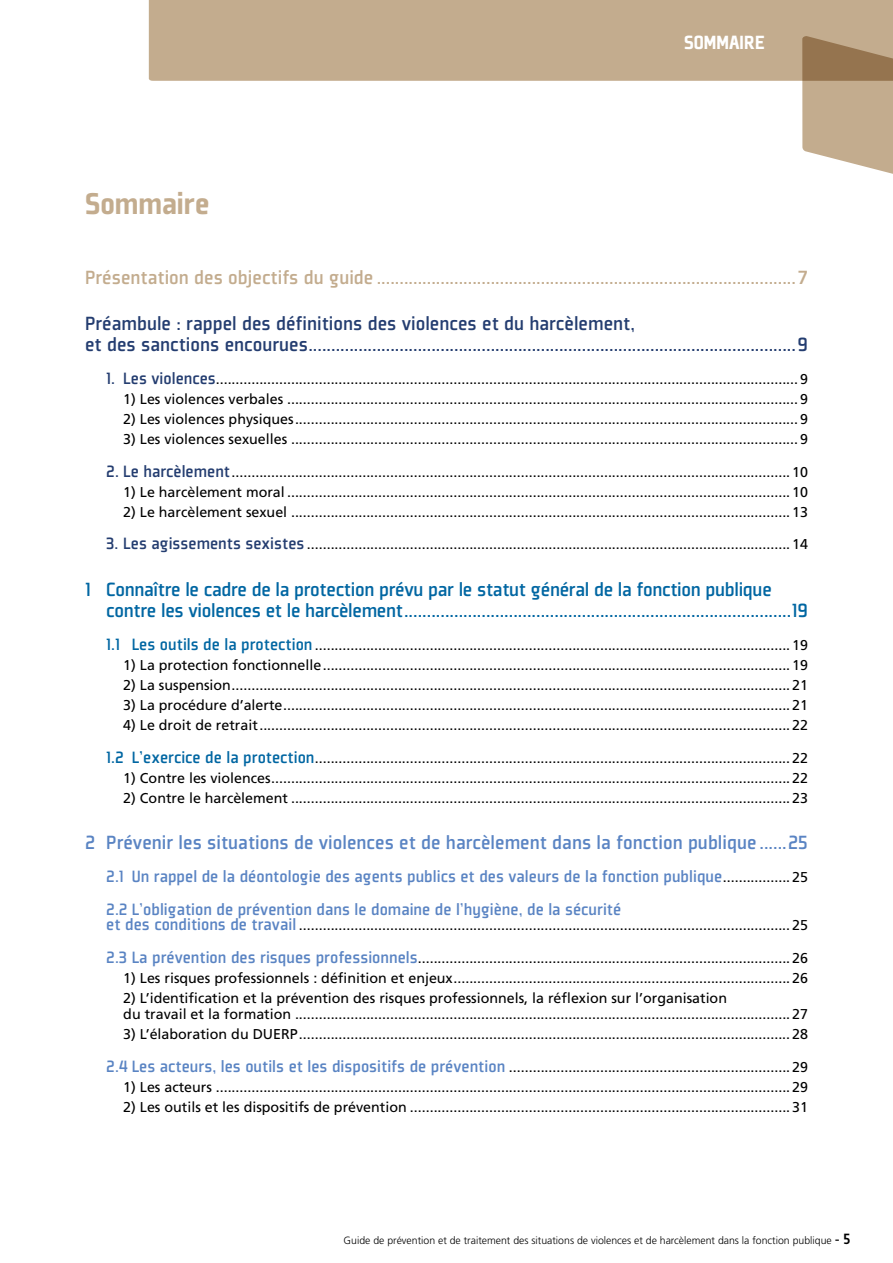
<style>
.page{position:relative;width:893px;height:1263px;background:#fff}
.page>*{position:absolute;margin:0;border:0;box-sizing:border-box;transform-origin:0 0}
.t1{font:900 33px "Plexes";color:#c3ac8e}
.t2{font:500 21px/21px "Plexes";letter-spacing:-.015em;color:#0066a2}
.t3{font:500 21px/21px "Plexes";color:#243d70}
.t4{font:500 21px "Plexes";color:#c3ac8e}
.t5{font:500 21px "Plexes";color:#5a84c3}
.t6{font:900 21px "Plexes";color:#fff}
.t7{font:500 18px/32.7px "Plexes";color:#5a84c3}
.t8{font:14.25px/15.8px "Frutiger";color:#000}
.t9{font:300 10.5px "Frutiger";color:#000}
.s1{font-family:"Plexes";font-weight:500;font-size:18px;color:#243d70}
.s2{font-family:"Plexes";font-weight:500;font-size:18px;color:#0066a2}
.s3{font-family:"Frutiger";font-weight:400;font-size:14.25px;color:#000}
.s4{font-family:"Plexes";font-weight:500;font-size:18px;color:#5a84c3}
.s5{font-family:"Section Bold Caps";font-weight:400;font-size:15px}
</style>
<div class="page">
<div style="left:149px;top:0;width:744px;height:81px;background:#c3ac8e"></div>
<svg style="left:802px;top:36px;width:91px;height:138px;background:#bda588"></svg>
<h1 class="t1" style="left:85px;top:186px;width:126px">Sommaire</h1>
<h2 class="t6" style="left:684px;top:31px;width:12px">somm</h2>
<h2 class="t6" style="left:729px;top:31px;width:20px">aire</h2>
<h2 class="t4" style="left:85px;top:266px;width:724px">Présentation des objectifs du guide ............................................................................................7</h2>
<h2 class="t3" style="left:85px;top:313px;width:724px">Préambule : rappel des définitions des violences et du harcèlement,<br>et des sanctions encourues...........................................................................................................9</h2>
<p class="t8" style="left:106px;top:371px;width:703px"><span class="s1">1. Les violences</span>...................................................................................................................................................9</p>
<p class="t8" style="left:123px;top:391px;width:686px">1) Les violences verbales .................................................................................................................................9</p>
<p class="t8" style="left:123px;top:411px;width:686px">2) Les violences physiques...............................................................................................................................9</p>
<p class="t8" style="left:123px;top:431px;width:686px">3) Les violences sexuelles ................................................................................................................................9</p>
<p class="t8" style="left:106px;top:464px;width:703px"><span class="s1">2. Le harcèlement</span>.............................................................................................................................................10</p>
<p class="t8" style="left:123px;top:484px;width:686px">1) Le harcèlement moral ...............................................................................................................................10</p>
<p class="t8" style="left:123px;top:504px;width:686px">2) Le harcèlement sexuel ..............................................................................................................................13</p>
<p class="t8" style="left:106px;top:536px;width:703px"><span class="s1">3. Les agissements sexistes</span> ..........................................................................................................................14</p>
<h2 class="t2" style="left:106px;top:579px;width:703px;text-indent:-21px">1 Connaître le cadre de la protection prévu par le statut général de la fonction publique contre les violences et le harcèlement.....................................................................................19</h2>
<p class="t8" style="left:106px;top:637px;width:703px"><span class="s2">1.1 Les outils de la protection</span> ........................................................................................................................19</p>
<p class="t8" style="left:123px;top:657px;width:686px">1) La protection fonctionnelle......................................................................................................................19</p>
<p class="t8" style="left:123px;top:677px;width:686px">2) La suspension.............................................................................................................................................21</p>
<p class="t8" style="left:123px;top:697px;width:686px">3) La procédure d’alerte................................................................................................................................21</p>
<p class="t8" style="left:123px;top:717px;width:686px">4) Le droit de retrait......................................................................................................................................22</p>
<p class="t8" style="left:106px;top:749px;width:703px"><span class="s2">1.2 L’exercice de la protection</span>........................................................................................................................22</p>
<p class="t8" style="left:123px;top:770px;width:686px">1) Contre les violences...................................................................................................................................22</p>
<p class="t8" style="left:123px;top:790px;width:686px">2) Contre le harcèlement ..............................................................................................................................23</p>
<h2 class="t5" style="left:85px;top:831px;width:724px">2 Prévenir les situations de violences et de harcèlement dans la fonction publique ......25</h2>
<p class="t7" style="left:106px;top:860px;width:703px">2.1 Un rappel de la déontologie des agents publics et des valeurs de la fonction publique<span class="s3">.................25<br></span>2.2 L’obligation de prévention dans le domaine de l’hygiène, de la sécurité</p>
<p class="t8" style="left:106px;top:917px;width:703px"><span class="s4">et des conditions de travail</span> ............................................................................................................................25</p>
<p class="t8" style="left:106px;top:950px;width:703px"><span class="s4">2.3 La prévention des risques professionnels</span>..............................................................................................26</p>
<p class="t8" style="left:123px;top:970px;width:686px">1) Les risques professionnels : définition et enjeux.....................................................................................26</p>
<p class="t8" style="left:123px;top:990px;width:686px">2) L’identification et la prévention des risques professionnels, la réflexion sur l’organisation<br>du travail et la formation .............................................................................................................................27</p>
<p class="t8" style="left:123px;top:1026px;width:686px">3) L’élaboration du DUERP............................................................................................................................28</p>
<p class="t8" style="left:106px;top:1059px;width:703px"><span class="s4">2.4 Les acteurs, les outils et les dispositifs de prévention</span> .......................................................................29</p>
<p class="t8" style="left:123px;top:1079px;width:686px">1) Les acteurs .................................................................................................................................................29</p>
<p class="t8" style="left:123px;top:1099px;width:686px">2) Les outils et les dispositifs de prévention ................................................................................................31</p>
<p class="t9" style="left:344px;top:1235px;width:508px">Guide de prévention et de traitement des situations de violences et de harcèlement dans la fonction publique <span class="s5">- 5</span></p>
</div>
